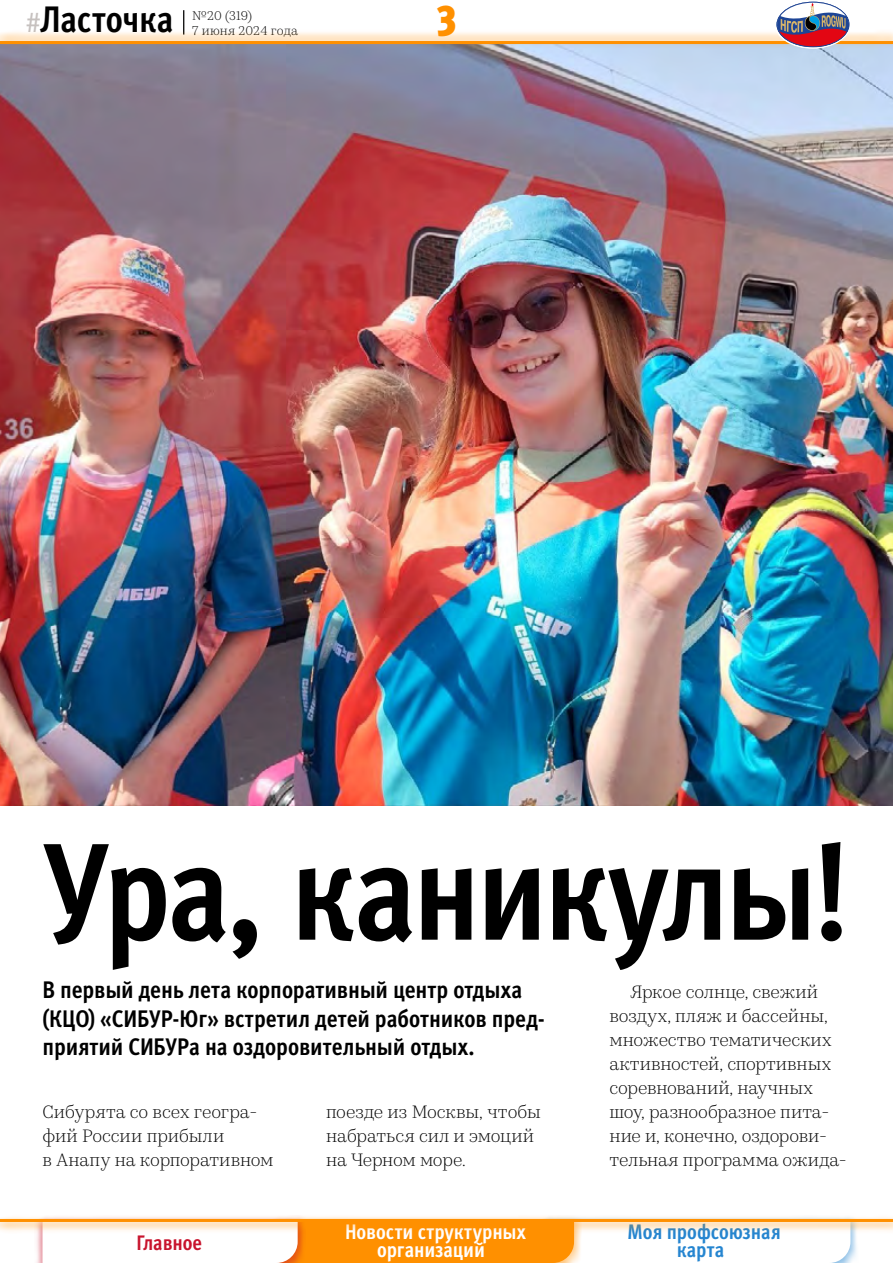
<style>
.page{position:relative;width:893px;height:1263px;background:#fff}
.page>*{position:absolute;margin:0;border:0;box-sizing:border-box;transform-origin:0 0}
.t1{font:700 condensed 138px "Meta Pro";letter-spacing:-.035em;color:#000}
.t2{font:900 condensed 43.5px "Meta Pro";color:#ff9000}
.t3{font:700 condensed 36.9px "Meta Pro";letter-spacing:-.005em;color:#000}
.t4{font:700 condensed 24px/28.5px "Meta Pro";letter-spacing:-.005em;color:#000}
.t5{font:700 condensed 21px/18px "Meta Pro";color:#fff;text-align:center}
.t6{font:700 condensed 21px/18px "Meta Pro";letter-spacing:-.005em;color:#2585d0;text-align:center}
.t7{font:700 condensed 21px "Meta Pro";letter-spacing:-.005em;color:#c8142d}
.t8{font:300 18px/24px "Kazimir Text";letter-spacing:-.005em;color:#000}
.t9{font:300 12.75px/15px "Kazimir Text";letter-spacing:.01em;color:#000}
.s1{font-weight:400;font-stretch:normal;font-size:27px;color:#c6c1bf}
</style>
<div class="page">
<img style="left:0;top:49px;width:893px;height:757px">
<svg style="left:183px;top:10px;width:1px;height:19px"></svg>
<svg style="left:278px;top:1234px;width:572px;height:29px"></svg>
<div style="left:0;top:29px;width:893px;height:20px;background:#ff9000;opacity:.3"></div>
<hr style="left:0;top:41px;width:893px;height:3px;background:#ff9000">
<div style="left:0;top:1214px;width:893px;height:20px;background:#ff9000;opacity:.3"></div>
<hr style="left:0;top:1219px;width:893px;height:3px;background:#ff9000">
<svg style="left:775px;top:2px;width:75px;height:46px"></svg>
<div style="left:775px;top:0;width:75px;height:48px;border:1px solid #fff;border-radius:50%"></div>
<h3 class="t3" style="left:26px;top:-9px;width:149px"><span class="s1">#</span>Ласточка</h3>
<p class="t9" style="left:192px;top:7px;width:107px">№20 (319)<br>7 июня 2024 года</p>
<h2 class="t2" style="left:436px;top:-14px;width:22px">3</h2>
<h1 class="t1" style="left:43px;top:786px;width:809px">Ура, каникулы!</h1>
<h3 class="t4" style="left:43px;top:974px;width:504px">В первый день лета корпоративный центр отдыха (КЦО) «СИБУР-Юг» встретил детей работников пред&shy;приятий СИБУРа на оздоровительный отдых.</h3>
<p class="t8" style="left:609px;top:979px;width:239px;text-indent:21px">Яркое солнце, свежий воздух, пляж и бассейны, множество тематических активностей, спортивных соревнований, научных шоу, разнообразное пита&shy;ние и, конечно, оздорови&shy;тельная программа ожида-</p>
<p class="t8" style="left:43px;top:1099px;width:233px">Сибурята со всех геогра&shy;фий России прибыли<br>в Анапу на корпоративном</p>
<p class="t8" style="left:326px;top:1099px;width:216px">поезде из Москвы, чтобы набраться сил и эмоций на Черном море.</p>
<p class="t7" style="left:136px;top:1226px;width:67px">Главное</p>
<p class="t5" style="left:345px;top:1222px;width:182px">Новости структурных организаций</p>
<p class="t6" style="left:628px;top:1222px;width:155px">Моя профсоюзная карта</p>
</div>
